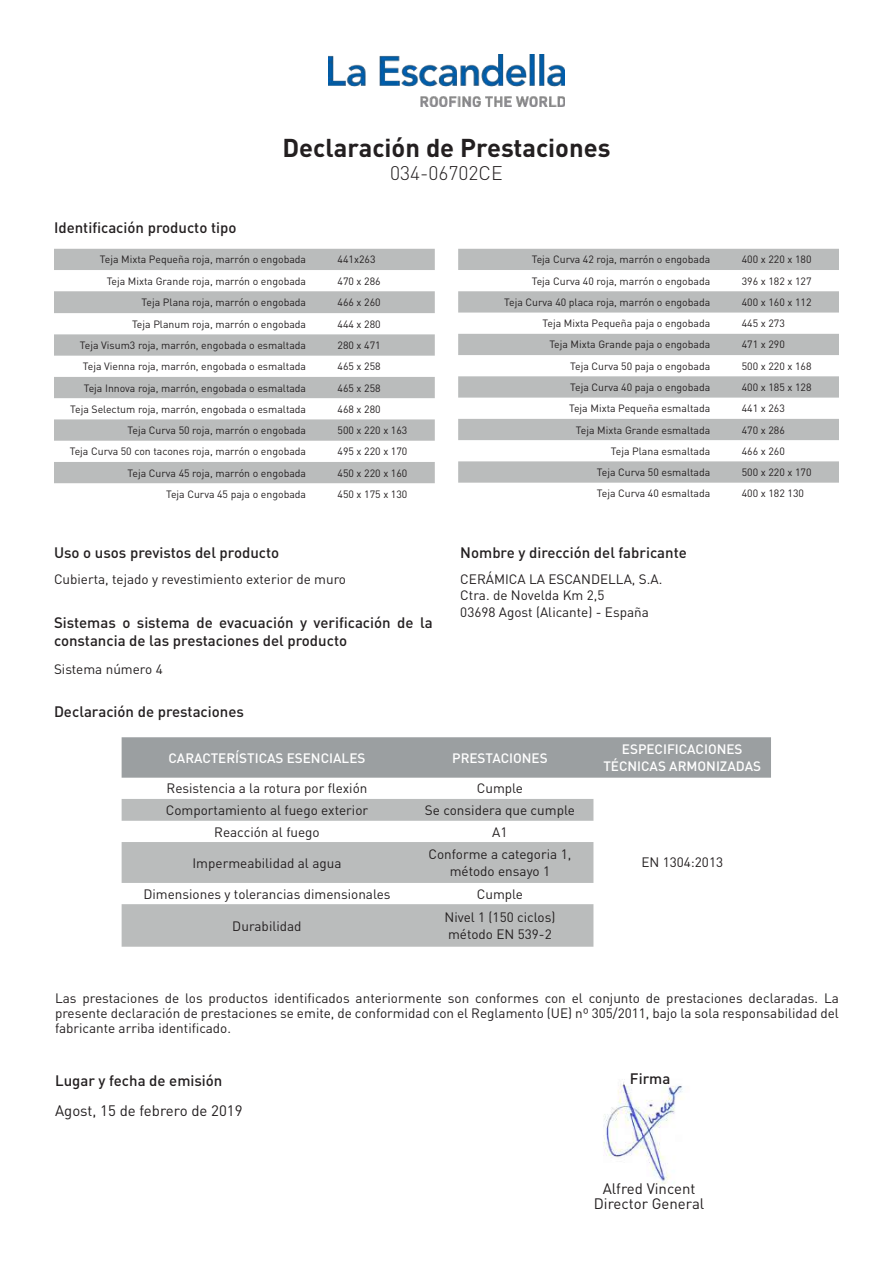
<style>
.page{position:relative;width:893px;height:1263px;background:#fff}
.page>*{position:absolute;margin:0;border:0;box-sizing:border-box;transform-origin:0 0}
.t1{font:700 25.5px "DIN Pro";color:#231f20}
.t2{font:300 19.5px "DIN Pro";color:#231f20}
.t3{font:500 15px/18px "DIN Pro";color:#231f20}
.t4{font:15px/15px "DIN Pro";color:#231f20;text-align:center}
.t5{font:13.5px/16.5px "DIN Pro";color:#231f20}
.t6{font:500 13.5px/16.5px "DIN Pro";color:#fff;text-align:center}
.t7{font:10.5px "DIN Pro";color:#231f20}
</style>
<div class="page">
<img style="left:603px;top:1082px;width:80px;height:102px">
<div style="left:54px;top:249px;width:381px;height:21px;background:#babcbc"></div>
<svg style="left:54px;top:291px;width:381px;height:192px;fill:#babcbc"></svg>
<img style="left:328px;top:54px;width:237px;height:52px">
<div style="left:122px;top:737px;width:649px;height:41px;background:#9b9fa1"></div>
<svg style="left:122px;top:799px;width:471px;height:148px;fill:#babcbc"></svg>
<div style="left:458px;top:249px;width:381px;height:21px;background:#babcbc"></div>
<svg style="left:458px;top:291px;width:381px;height:192px;fill:#babcbc"></svg>
<h3 class="t3" style="left:54px;top:218px;width:184px">Identificación producto tipo</h3>
<h1 class="t1" style="left:282px;top:130px;width:330px">Declaración de Prestaciones</h1>
<h2 class="t2" style="left:390px;top:160px;width:114px">034-06702CE</h2>
<p class="t7" style="left:100px;top:252px;width:208px">Teja Mixta Pequeña roja, marrón o engobada</p>
<p class="t7" style="left:338px;top:252px;width:39px">441x263</p>
<p class="t7" style="left:107px;top:274px;width:201px">Teja Mixta Grande roja, marrón o engobada</p>
<p class="t7" style="left:338px;top:274px;width:45px">470 x 286</p>
<p class="t7" style="left:142px;top:295px;width:166px">Teja Plana roja, marrón o engobada</p>
<p class="t7" style="left:338px;top:295px;width:45px">466 x 260</p>
<p class="t7" style="left:132px;top:317px;width:176px">Teja Planum roja, marrón o engobada</p>
<p class="t7" style="left:338px;top:317px;width:45px">444 x 280</p>
<p class="t7" style="left:80px;top:338px;width:228px">Teja Visum3 roja, marrón, engobada o esmaltada</p>
<p class="t7" style="left:338px;top:338px;width:45px">280 x 471</p>
<p class="t7" style="left:83px;top:359px;width:225px">Teja Vienna roja, marrón, engobada o esmaltada</p>
<p class="t7" style="left:338px;top:359px;width:45px">465 x 258</p>
<p class="t7" style="left:84px;top:381px;width:224px">Teja Innova roja, marrón, engobada o esmaltada</p>
<p class="t7" style="left:338px;top:381px;width:45px">465 x 258</p>
<p class="t7" style="left:70px;top:402px;width:237px">Teja Selectum roja, marrón, engobada o esmaltada</p>
<p class="t7" style="left:338px;top:402px;width:45px">468 x 280</p>
<p class="t7" style="left:128px;top:423px;width:180px">Teja Curva 50 roja, marrón o engobada</p>
<p class="t7" style="left:338px;top:423px;width:71px">500 x 220 x 163</p>
<p class="t7" style="left:70px;top:444px;width:238px">Teja Curva 50 con tacones roja, marrón o engobada</p>
<p class="t7" style="left:338px;top:444px;width:71px">495 x 220 x 170</p>
<p class="t7" style="left:128px;top:466px;width:180px">Teja Curva 45 roja, marrón o engobada</p>
<p class="t7" style="left:338px;top:466px;width:71px">450 x 220 x 160</p>
<p class="t7" style="left:166px;top:487px;width:142px">Teja Curva 45 paja o engobada</p>
<p class="t7" style="left:338px;top:487px;width:71px">450 x 175 x 130</p>
<h3 class="t3" style="left:54px;top:543px;width:227px">Uso o usos previstos del producto</h3>
<p class="t5" style="left:54px;top:570px;width:294px">Cubierta, tejado y revestimiento exterior de muro</p>
<h3 class="t3" style="left:54px;top:612px;width:380px">Sistemas o sistema de evacuación y verificación de la constancia de las prestaciones del producto</h3>
<p class="t5" style="left:54px;top:660px;width:110px">Sistema número 4</p>
<h3 class="t3" style="left:54px;top:702px;width:191px">Declaración de prestaciones</h3>
<p class="t7" style="left:532px;top:252px;width:180px">Teja Curva 42 roja, marrón o engobada</p>
<p class="t7" style="left:742px;top:252px;width:71px">400 x 220 x 180</p>
<p class="t7" style="left:532px;top:274px;width:180px">Teja Curva 40 roja, marrón o engobada</p>
<p class="t7" style="left:742px;top:274px;width:71px">396 x 182 x 127</p>
<p class="t7" style="left:504px;top:295px;width:208px">Teja Curva 40 placa roja, marrón o engobada</p>
<p class="t7" style="left:742px;top:295px;width:71px">400 x 160 x 112</p>
<p class="t7" style="left:542px;top:316px;width:169px">Teja Mixta Pequeña paja o engobada</p>
<p class="t7" style="left:742px;top:316px;width:45px">445 x 273</p>
<p class="t7" style="left:549px;top:337px;width:163px">Teja Mixta Grande paja o engobada</p>
<p class="t7" style="left:742px;top:337px;width:45px">471 x 290</p>
<p class="t7" style="left:570px;top:359px;width:142px">Teja Curva 50 paja o engobada</p>
<p class="t7" style="left:742px;top:359px;width:71px">500 x 220 x 168</p>
<p class="t7" style="left:570px;top:380px;width:142px">Teja Curva 40 paja o engobada</p>
<p class="t7" style="left:742px;top:380px;width:71px">400 x 185 x 128</p>
<p class="t7" style="left:569px;top:401px;width:143px">Teja Mixta Pequeña esmaltada</p>
<p class="t7" style="left:742px;top:401px;width:45px">441 x 263</p>
<p class="t7" style="left:576px;top:423px;width:136px">Teja Mixta Grande esmaltada</p>
<p class="t7" style="left:742px;top:423px;width:45px">470 x 286</p>
<p class="t7" style="left:611px;top:444px;width:101px">Teja Plana esmaltada</p>
<p class="t7" style="left:742px;top:444px;width:45px">466 x 260</p>
<p class="t7" style="left:597px;top:465px;width:115px">Teja Curva 50 esmaltada</p>
<p class="t7" style="left:742px;top:465px;width:71px">500 x 220 x 170</p>
<p class="t7" style="left:597px;top:486px;width:115px">Teja Curva 40 esmaltada</p>
<p class="t7" style="left:742px;top:486px;width:64px">400 x 182 130</p>
<h3 class="t3" style="left:460px;top:543px;width:228px">Nombre y dirección del fabricante</h3>
<p class="t5" style="left:460px;top:570px;width:203px">CERÁMICA LA ESCANDELLA, S.A.<br>Ctra. de Novelda Km 2,5<br>03698 Agost (Alicante) - España</p>
<p class="t6" style="left:169px;top:749px;width:198px">CARACTERÍSTICAS ESENCIALES</p>
<p class="t6" style="left:452px;top:749px;width:97px">PRESTACIONES</p>
<p class="t6" style="left:603px;top:741px;width:159px">ESPECIFICACIONES<br>TÉCNICAS ARMONIZADAS</p>
<p class="t5" style="left:167px;top:780px;width:202px">Resistencia a la rotura por flexión</p>
<p class="t5" style="left:477px;top:780px;width:48px">Cumple</p>
<p class="t5" style="left:166px;top:801px;width:204px">Comportamiento al fuego exterior</p>
<p class="t5" style="left:425px;top:801px;width:151px">Se considera que cumple</p>
<p class="t5" style="left:214px;top:823px;width:107px">Reacción al fuego</p>
<p class="t5" style="left:492px;top:823px;width:17px">A1</p>
<p class="t5" style="left:192px;top:854px;width:150px">Impermeabilidad al agua</p>
<p class="t5" style="left:429px;top:846px;width:144px;text-align:center">Conforme a categoria 1, método ensayo 1</p>
<p class="t5" style="left:143px;top:885px;width:249px">Dimensiones y tolerancias dimensionales</p>
<p class="t5" style="left:477px;top:885px;width:48px">Cumple</p>
<p class="t5" style="left:232px;top:917px;width:71px">Durabilidad</p>
<p class="t5" style="left:444px;top:909px;width:112px">Nivel 1 (150 ciclos) método EN 539-2</p>
<p class="t5" style="left:641px;top:854px;width:83px">EN 1304:2013</p>
<p class="t5" style="left:55px;top:990px;width:785px;line-height:15px;text-align:justify">Las prestaciones de los productos identificados anteriormente son conformes con el conjunto de prestaciones declaradas. La presente declaración de prestaciones se emite, de conformidad con el Reglamento (UE) nº 305/2011, bajo la sola responsabilidad del fabricante arriba identificado.</p>
<h3 class="t3" style="left:55px;top:1070px;width:169px">Lugar y fecha de emisión</h3>
<h3 class="t4" style="left:55px;top:1102px;width:189px">Agost, 15 de febrero de 2019</h3>
<h3 class="t3" style="left:630px;top:1069px;width:42px">Firma</h3>
<h3 class="t4" style="left:594px;top:1180px;width:112px">Alfred Vincent<br>Director General</h3>
</div>
